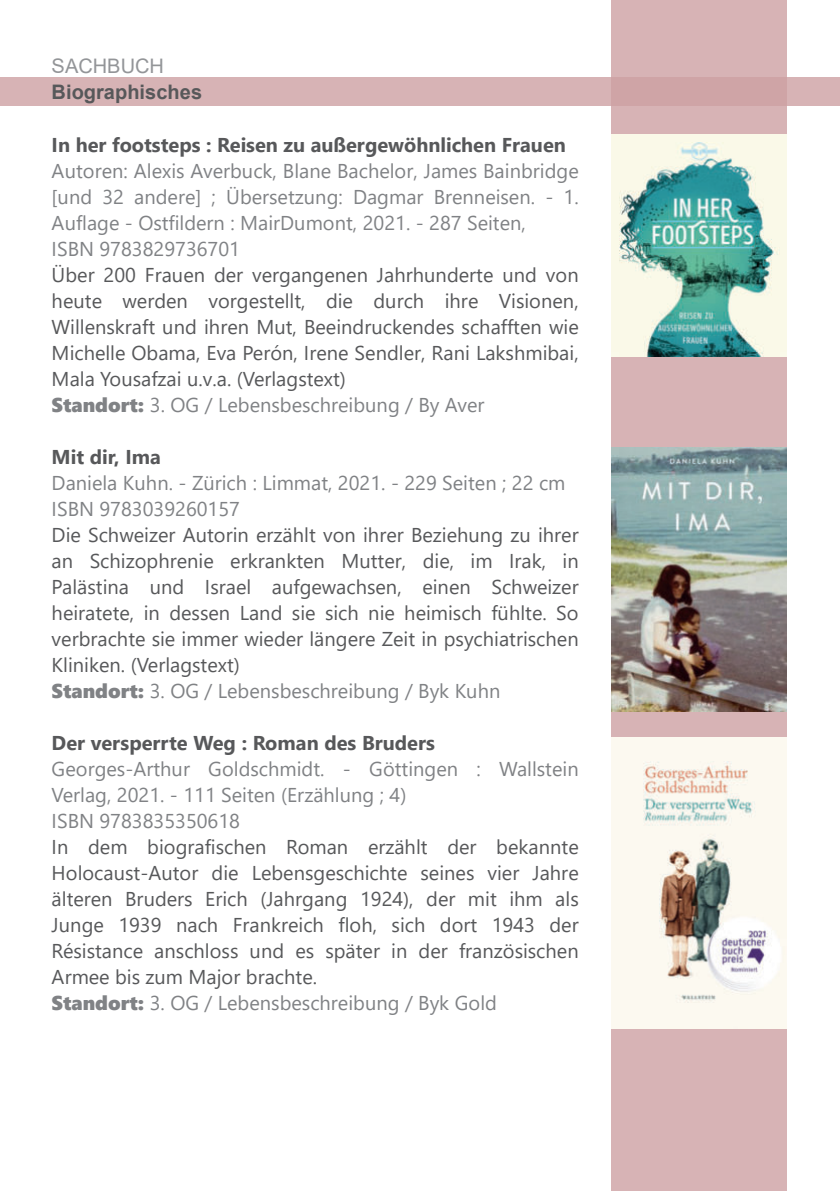
<style>
.page{position:relative;width:840px;height:1191px;background:#fff}
.page>*{position:absolute;margin:0;border:0;box-sizing:border-box;transform-origin:0 0}
.t1{font:20px/26px "Segoe UI";color:#57585a}
.t2{font:20px/26px "Segoe UI";color:#808285}
.t3{font:700 20px "Segoe UI";color:#57585a}
.t4{font:700 20px "Arial";color:#57585a}
.t5{font:20px "Arial";color:#939598}
.s1{font-family:"Segoe UI Black";color:#808285}
.s2{color:#808285}
</style>
<div class="page">
<div style="left:611px;top:0;width:175px;height:1191px;background:#d7b3b5"></div>
<div style="left:0;top:77px;width:839px;height:28px;background:#cea1a3;opacity:.8"></div>
<img style="left:611px;top:135px;width:175px;height:221px">
<img style="left:611px;top:447px;width:175px;height:264px">
<img style="left:611px;top:737px;width:175px;height:291px">
<p class="t5" style="left:52px;top:52px;width:114px">SACHBUCH</p>
<p class="t4" style="left:52px;top:78px;width:152px">Biographisches</p>
<p class="t3" style="left:52px;top:126px;width:515px">In her footsteps : Reisen zu außergewöhnlichen Frauen</p>
<p class="t2" style="left:52px;top:156px;width:528px">Autoren: Alexis Averbuck, Blane Bachelor, James Bainbridge [und 32 andere] ; Übersetzung: Dagmar Brenneisen. ‐ 1.<br>Auflage ‐ Ostfildern : MairDumont, 2021. ‐ 287 Seiten,<br>ISBN 9783829736701</p>
<p class="t1" style="left:52px;top:260px;width:528px">Über 200 Frauen der vergangenen Jahrhunderte und von heute werden vorgestellt, die durch ihre Visionen, Willenskraft und ihren Mut, Beeindruckendes schafften wie Michelle Obama, Eva Perón, Irene Sendler, Rani Lakshmibai, Mala Yousafzai u.v.a. ﴾Verlagstext﴿<br><span class="s1">Standort:</span> <span class="s2">3. OG / Lebensbeschreibung / By Aver</span></p>
<p class="t3" style="left:52px;top:438px;width:111px">Mit dir, Ima</p>
<p class="t2" style="left:52px;top:468px;width:515px">Daniela Kuhn. ‐ Zürich : Limmat, 2021. ‐ 229 Seiten ; 22 cm<br>ISBN 9783039260157</p>
<p class="t1" style="left:52px;top:520px;width:528px">Die Schweizer Autorin erzählt von ihrer Beziehung zu ihrer an Schizophrenie erkrankten Mutter, die, im Irak, in Palästina und Israel aufgewachsen, einen Schweizer heiratete, in dessen Land sie sich nie heimisch fühlte. So verbrachte sie immer wieder längere Zeit in psychiatrischen Kliniken. ﴾Verlagstext﴿<br><span class="s1">Standort:</span> <span class="s2">3. OG / Lebensbeschreibung / Byk Kuhn</span></p>
<p class="t3" style="left:52px;top:724px;width:384px">Der versperrte Weg : Roman des Bruders</p>
<p class="t2" style="left:52px;top:754px;width:528px">Georges‐Arthur Goldschmidt. ‐ Göttingen : Wallstein<br>Verlag, 2021. ‐ 111 Seiten ﴾Erzählung ; 4﴿<br>ISBN 9783835350618</p>
<p class="t1" style="left:52px;top:832px;width:528px">In dem biografischen Roman erzählt der bekannte Holocaust‐Autor die Lebensgeschichte seines vier Jahre älteren Bruders Erich ﴾Jahrgang 1924﴿, der mit ihm als Junge 1939 nach Frankreich floh, sich dort 1943 der Résistance anschloss und es später in der französischen Armee bis zum Major brachte.<br><span class="s1">Standort:</span> <span class="s2">3. OG / Lebensbeschreibung / Byk Gold</span></p>
</div>
